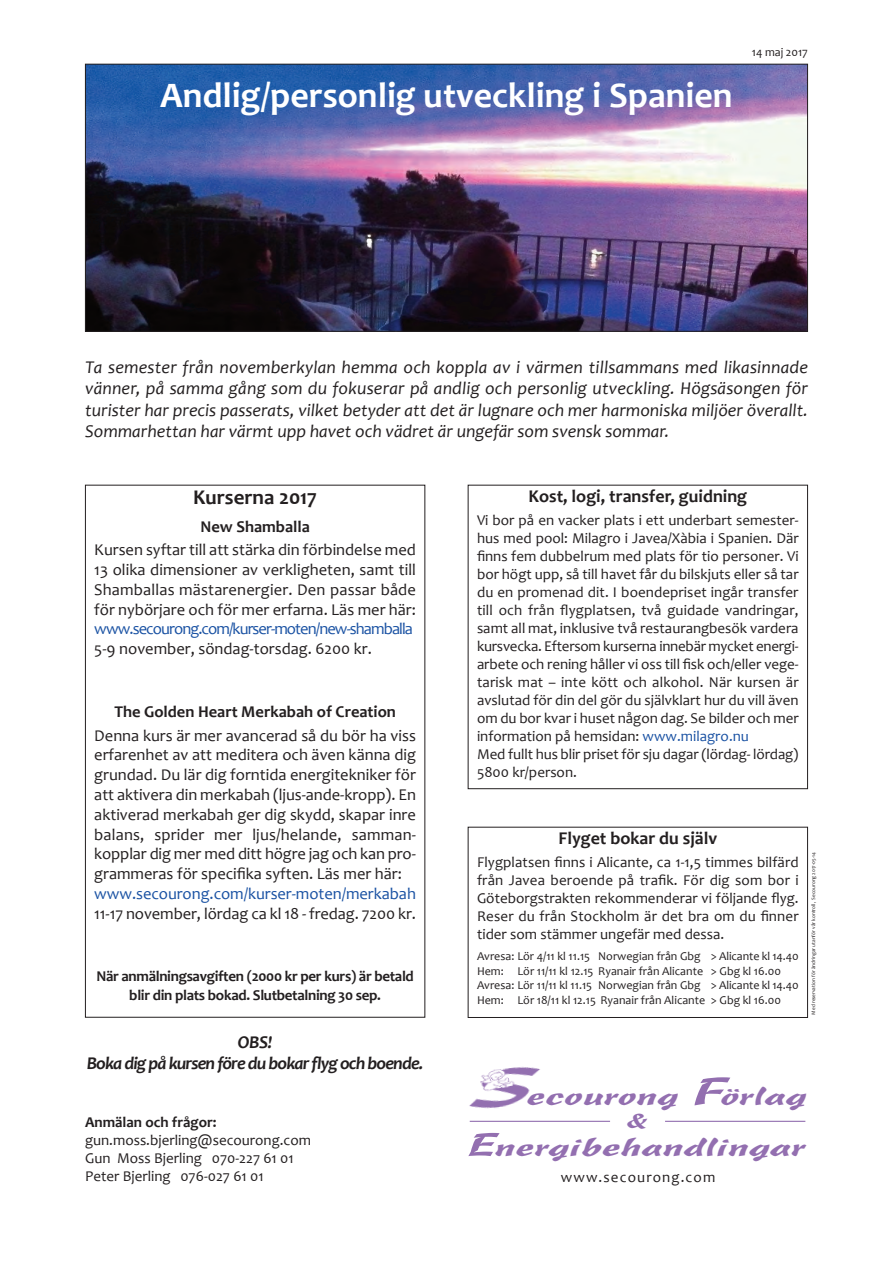
<style>
.page{position:relative;width:893px;height:1263px;background:#fff}
.page>*{position:absolute;margin:0;border:0;box-sizing:border-box;transform-origin:0 0}
.t1{font:700 36px "Candara";color:#fff}
.t2{font:24px "Cascade Script+SFOSBE";color:#936fb0;scale:1.75 1}
.t3{font:700 21px "Candara";color:#231f20}
.t4{font:19.5px "Cascade Script+SFOSBE";color:#936fb0;scale:1.75 1}
.t5{font:italic 18px/21.6px "Candara";color:#231f20;text-align:justify}
.t6{font:700 18px "Candara";color:#231f20}
.t7{font:italic 700 18px/21.6px "Candara";letter-spacing:-.045em;color:#231f20;text-align:center}
.t8{font:16.5px/19.8px "Candara";color:#231f20;text-align:justify}
.t9{font:700 16.5px "Candara";color:#231f20}
.t10{font:16.5px "Candara";letter-spacing:-.055em;color:#1a52a3}
.t11{font:16.5px "Candara";letter-spacing:-.005em;color:#1a52a3}
.t12{font:15px/18px "Candara";color:#231f20}
.t13{font:700 15px/19px "Candara";letter-spacing:-.02em;color:#231f20;text-align:center}
.t14{font:700 15px "Candara";color:#231f20}
.t15{font:15px "Candara";letter-spacing:.075em;color:#231f20}
.t16{font:12px/14.4px "Candara";color:#231f20}
.t17{font:5.25px "Candara";color:#231f20}
.s1{color:#1a52a3}
.s2{font-size:37.5px}
.s3{font-size:31.5px}
</style>
<div class="page">
<img style="left:87px;top:66px;width:719px;height:264px">
<div style="left:85px;top:64px;width:723px;height:268px;border:1px solid #231f20"></div>
<div style="left:468px;top:485px;width:340px;height:304px;border:1px solid #231f20"></div>
<div style="left:468px;top:827px;width:340px;height:191px;border:1px solid #231f20"></div>
<hr style="left:470px;top:1121px;width:140px;height:1px;background:#936fb0">
<hr style="left:665px;top:1121px;width:140px;height:1px;background:#936fb0">
<img style="left:469px;top:1067px;width:71px;height:42px">
<h1 class="t1" style="left:160px;top:73px;width:574px">Andlig/personlig utveckling i Spanien</h1>
<p class="t16" style="left:752px;top:45px;width:58px">14 maj 2017</p>
<p class="t5" style="left:85px;top:356px;width:724px">Ta semester från novemberkylan hemma och koppla av i värmen tillsammans med likasinnade vänner, på samma gång som du fokuserar på andlig och personlig utveckling. Högsäsongen för turister har precis passerats, vilket betyder att det är lugnare och mer harmoniska miljöer överallt.<br>Sommarhettan har värmt upp havet och vädret är ungefär som svensk sommar.</p>
<h3 class="t3" style="left:193px;top:484px;width:125px">Kurserna 2017</h3>
<p class="t9" style="left:200px;top:516px;width:111px">New Shamballa</p>
<p class="t8" style="left:94px;top:539px;width:323px">Kursen syftar till att stärka din förbindelse med 13 olika dimensioner av verkligheten, samt till Shamballas mästarenergier. Den passar både för nybörjare och för mer erfarna. Läs mer här:</p>
<p class="t10" style="left:94px;top:619px;width:320px">www.secourong.com/kurser-moten/new-shamballa</p>
<p class="t8" style="left:94px;top:638px;width:279px">5-9 november, söndag-torsdag. 6200 kr.</p>
<p class="t9" style="left:114px;top:701px;width:283px">The Golden Heart Merkabah of Creation</p>
<p class="t8" style="left:94px;top:725px;width:323px">Denna kurs är mer avancerad så du bör ha viss erfarenhet av att meditera och även känna dig grundad. Du lär dig forntida energitekniker för att aktivera din merkabah (ljus-ande-kropp). En aktiverad merkabah ger dig skydd, skapar inre balans, sprider mer ljus/helande, samman&shy;kopplar dig mer med ditt högre jag och kan pro&shy;grammeras för specifika syften. Läs mer här:</p>
<p class="t11" style="left:94px;top:883px;width:323px">www.secourong.com/kurser-moten/merkabah</p>
<p class="t8" style="left:94px;top:903px;width:323px">11-17 november, lördag ca kl 18 - fredag. 7200 kr.</p>
<p class="t13" style="left:96px;top:966px;width:319px">När anmälningsavgiften (2000 kr per kurs) är betald blir din plats bokad. Slutbetalning 30 sep.</p>
<p class="t7" style="left:87px;top:1030px;width:338px">OBS!<br>Boka dig på kursen före du bokar flyg och boende.</p>
<p class="t14" style="left:85px;top:1113px;width:133px">Anmälan och frågor:</p>
<p class="t12" style="left:85px;top:1131px;width:228px">gun.moss.bjerling@secourong.com<br>Gun Moss Bjerling 070-227 61 01<br>Peter Bjerling 076-027 61 01</p>
<p class="t6" style="left:528px;top:485px;width:220px">Kost, logi, transfer, guidning</p>
<p class="t12" style="left:477px;top:511px;width:323px">Vi bor på en vacker plats i ett underbart semester&shy;hus med pool: Milagro i Javea/Xàbia i Spanien. Där finns fem dubbelrum med plats för tio personer. Vi bor högt upp, så till havet får du bilskjuts eller så tar du en promenad dit. I boendepriset ingår transfer till och från flygplatsen, två guidade vandringar, samt all mat, inklusive två restaurangbesök vardera kursvecka. Eftersom kurserna innebär mycket energi&shy;arbete och rening håller vi oss till fisk och/eller vege&shy;tarisk mat – inte kött och alkohol. När kursen är avslutad för din del gör du självklart hur du vill även om du bor kvar i huset någon dag. Se bilder och mer information på hemsidan: <span class="s1">www.milagro.nu<br></span>Med fullt hus blir priset för sju dagar (lördag- lördag)<br>5800 kr/person.</p>
<p class="t6" style="left:558px;top:827px;width:160px">Flyget bokar du själv</p>
<p class="t12" style="left:477px;top:853px;width:323px;text-align:justify">Flygplatsen finns i Alicante, ca 1-1,5 timmes bilfärd från Javea beroende på trafik. För dig som bor i Göteborgstrakten rekommenderar vi följande flyg.<br>Reser du från Stockholm är det bra om du finner tider som stämmer ungefär med dessa.</p>
<p class="t16" style="left:477px;top:949px;width:323px">Avresa: Lör 4/11 kl 11.15 Norwegian från Gbg &gt; Alicante kl 14.40<br>Hem: Lör 11/11 kl 12.15 Ryanair från Alicante &gt; Gbg kl 16.00<br>Avresa: Lör 11/11 kl 11.15 Norwegian från Gbg &gt; Alicante kl 14.40<br>Hem: Lör 18/11 kl 12.15 Ryanair från Alicante &gt; Gbg kl 16.00</p>
<p class="t17" style="left:810px;top:1014px;width:164px;rotate:-90deg">Med reservation för ändringar utanför vår kontroll, Secourong 2017-05-14</p>
<h2 class="t2" style="left:527px;top:1086px;width:162px">ecourong <span class="s2">F</span>örlag</h2>
<h3 class="t4" style="left:626px;top:1113px;width:15px">&amp;</h3>
<h2 class="t2" style="left:468px;top:1138px;width:195px"><span class="s3">E</span>nergibehandlingar</h2>
<p class="t15" style="left:561px;top:1168px;width:156px">www.secourong.com</p>
</div>
